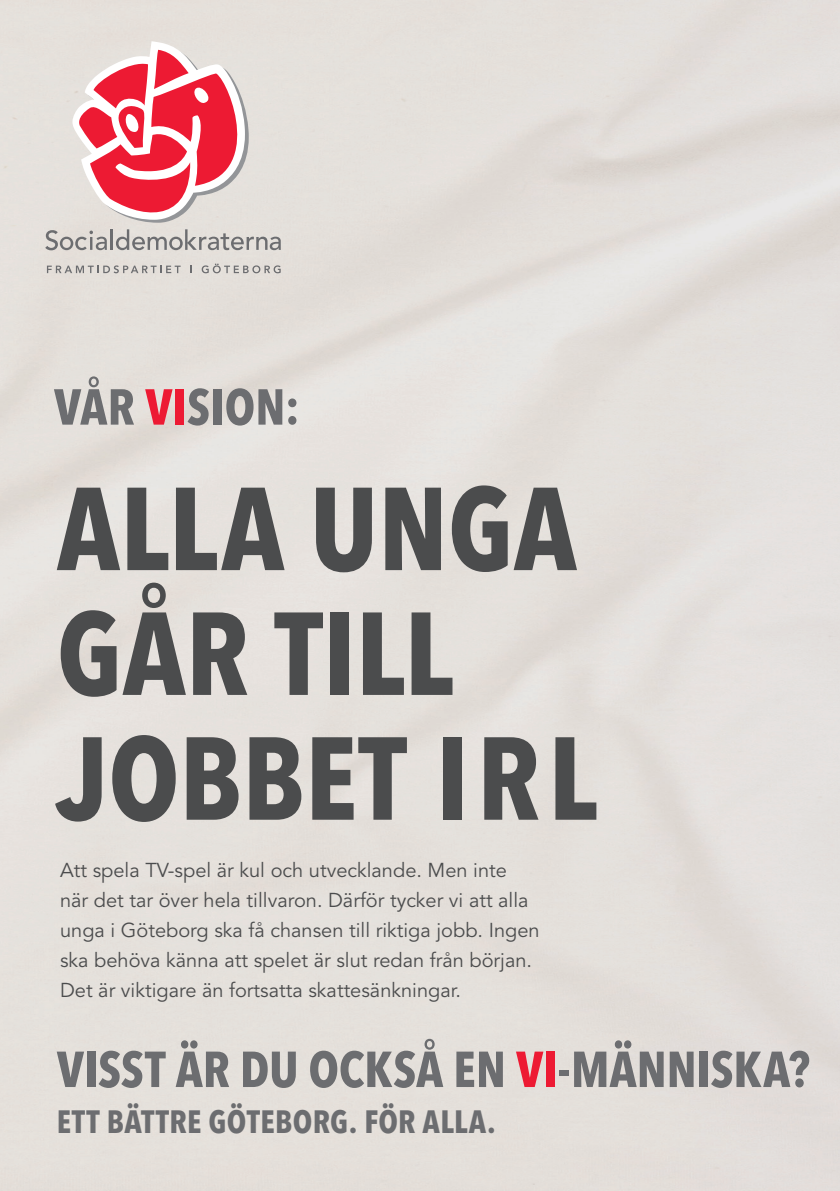
<style>
.page{position:relative;width:840px;height:1191px;background:#fff}
.page>*{position:absolute;margin:0;border:0;box-sizing:border-box;transform-origin:0 0}
.t1{font:700 condensed 116.4px "Avenir Next LT Pro";color:#4b4c4d}
.t2{font:700 condensed 50px "Avenir Next LT Pro";color:#6c6d70}
.t3{font:700 condensed 32px "Avenir Next LT Pro";letter-spacing:.01em;color:#6c6d70}
.t4{font:20px/30px "Avenir LT Pro";color:#4b4c4d}
.s1{color:#ed1a33}
</style>
<div class="page">
<svg style="left:45px;top:230px;width:62px;height:20px"></svg>
<hr style="left:111px;top:229px;width:2px;height:21px;background:#6c6d70">
<svg style="left:116px;top:229px;width:165px;height:21px;background:#c3c0bd"></svg>
<svg style="left:72px;top:41px;width:192px;height:182px"></svg>
<svg style="left:47px;top:265px;width:133px;height:8px"></svg>
<svg style="left:201px;top:263px;width:79px;height:10px"></svg>
<p class="t2" style="left:54px;top:376px;width:247px">VÅR <span class="s1">VI</span>SION:</p>
<p class="t1" style="left:57px;top:458px;width:521px">ALLA UNGA</p>
<p class="t1" style="left:57px;top:582px;width:398px">GÅR TILL</p>
<p class="t1" style="left:57px;top:707px;width:542px">JOBBET IRL</p>
<p class="t4" style="left:60px;top:855px;width:481px">Att spela TV-spel är kul och utvecklande. Men inte när det tar över hela tillvaron. Därför tycker vi att alla unga i Göteborg ska få chansen till riktiga jobb. Ingen ska behöva känna att spelet är slut redan från början.</p>
<p class="t4" style="left:60px;top:975px;width:402px">Det är viktigare än fortsatta skattesänkningar.</p>
<p class="t2" style="left:57px;top:1038px;width:754px">VISST ÄR DU OCKSÅ EN <span class="s1">VI</span>-MÄNNISKA?</p>
<p class="t3" style="left:57px;top:1102px;width:440px">ETT BÄTTRE GÖTEBORG. FÖR ALLA.</p>
</div>
